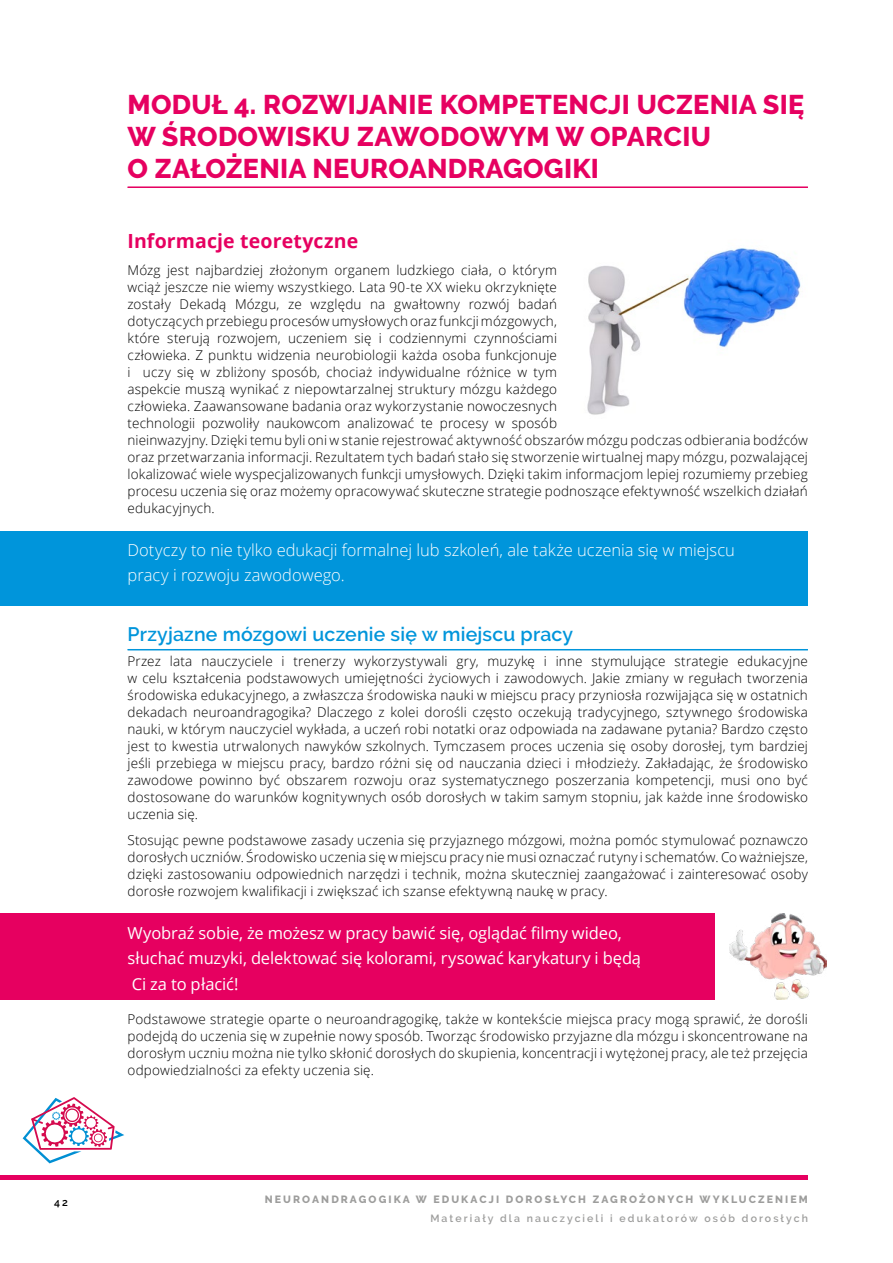
<style>
.page{position:relative;width:893px;height:1263px;background:#fff}
.page>*{position:absolute;margin:0;border:0;box-sizing:border-box;transform-origin:0 0}
.t1{font:800 27px/32.4px "Raleway";letter-spacing:.01em;color:#e60060}
.t2{font:600 19.5px "Raleway";letter-spacing:.01em;color:#0095db}
.t3{font:700 19.5px "Open Sans";letter-spacing:.005em;color:#e60060}
.t4{font:16.5px/25.5px "Open Sans";letter-spacing:-.01em;color:#fff}
.t5{font:300 16.5px/25.5px "Open Sans";color:#fff}
.t6{font:300 13.5px/17px "Open Sans";letter-spacing:.01em;color:#000;text-align:justify}
.t7{font:800 10.5px "Raleway";letter-spacing:.2em;color:#9d9d9c}
.t8{font:600 10.5px "Raleway";letter-spacing:.2em;color:#9d9d9c}
.t9{font:600 10.5px "Raleway";color:#000}
</style>
<div class="page">
<hr style="left:0;top:1176px;width:808px;height:4px;background:#e60060">
<svg style="left:23px;top:1097px;width:101px;height:66px"></svg>
<hr style="left:128px;top:187px;width:680px;height:1px;background:#e60060">
<hr style="left:128px;top:649px;width:680px;height:1px;background:#0095db">
<hr style="left:128px;top:650px;width:680px;height:1px;background:#0095db">
<div style="left:0;top:531px;width:808px;height:75px;background:#0095db"></div>
<img style="left:587px;top:248px;width:214px;height:167px">
<div style="left:0;top:914px;width:714px;height:86px;background:#e60060"></div>
<img style="left:729px;top:914px;width:97px;height:86px">
<p class="t9" style="left:54px;top:1196px;width:15px">42</p>
<h1 class="t1" style="left:128px;top:88px;width:678px">MODUŁ 4. ROZWIJANIE KOMPETENCJI UCZENIA SIĘ<br>W ŚRODOWISKU ZAWODOWYM W OPARCIU<br>O ZAŁOŻENIA NEUROANDRAGOGIKI</h1>
<h2 class="t3" style="left:128px;top:227px;width:232px">Informacje teoretyczne</h2>
<p class="t6" style="left:128px;top:261px;width:682px;text-align:left">Mózg jest najbardziej złożonym organem ludzkiego ciała, o którym<br>wciąż jeszcze nie wiemy wszystkiego. Lata 90-te XX wieku okrzyknięte<br>zostały Dekadą Mózgu, ze względu na gwałtowny rozwój badań<br>dotyczących przebiegu procesów umysłowych oraz funkcji mózgowych,<br>które sterują rozwojem, uczeniem się i codziennymi czynnościami<br>człowieka. Z punktu widzenia neurobiologii każda osoba funkcjonuje<br>i uczy się w zbliżony sposób, chociaż indywidualne różnice w tym<br>aspekcie muszą wynikać z niepowtarzalnej struktury mózgu każdego<br>człowieka. Zaawansowane badania oraz wykorzystanie nowoczesnych<br>technologii pozwoliły naukowcom analizować te procesy w sposób<br>nieinwazyjny. Dzięki temu byli oni w stanie rejestrować aktywność obszarów mózgu podczas odbierania bodźców oraz przetwarzania informacji. Rezultatem tych badań stało się stworzenie wirtualnej mapy mózgu, pozwalającej lokalizować wiele wyspecjalizowanych funkcji umysłowych. Dzięki takim informacjom lepiej rozumiemy przebieg procesu uczenia się oraz możemy opracowywać skuteczne strategie podnoszące efektywność wszelkich działań edukacyjnych.</p>
<p class="t5" style="left:128px;top:537px;width:609px">Dotyczy to nie tylko edukacji formalnej lub szkoleń, ale także uczenia się w miejscu pracy i rozwoju zawodowego.</p>
<h2 class="t2" style="left:128px;top:623px;width:447px">Przyjazne mózgowi uczenie się w miejscu pracy</h2>
<p class="t6" style="left:128px;top:653px;width:682px">Przez lata nauczyciele i trenerzy wykorzystywali gry, muzykę i inne stymulujące strategie edukacyjne w celu kształcenia podstawowych umiejętności życiowych i zawodowych. Jakie zmiany w regułach tworzenia środowiska edukacyjnego, a zwłaszcza środowiska nauki w miejscu pracy przyniosła rozwijająca się w ostatnich dekadach neuroandragogika? Dlaczego z kolei dorośli często oczekują tradycyjnego, sztywnego środowiska nauki, w którym nauczyciel wykłada, a uczeń robi notatki oraz odpowiada na zadawane pytania? Bardzo często jest to kwestia utrwalonych nawyków szkolnych. Tymczasem proces uczenia się osoby dorosłej, tym bardziej jeśli przebiega w miejscu pracy, bardzo różni się od nauczania dzieci i młodzieży. Zakładając, że środowisko zawodowe powinno być obszarem rozwoju oraz systematycznego poszerzania kompetencji, musi ono być dostosowane do warunków kognitywnych osób dorosłych w takim samym stopniu, jak każde inne środowisko uczenia się.</p>
<p class="t6" style="left:128px;top:831px;width:682px">Stosując pewne podstawowe zasady uczenia się przyjaznego mózgowi, można pomóc stymulować poznawczo dorosłych uczniów. Środowisko uczenia się w miejscu pracy nie musi oznaczać rutyny i schematów. Co ważniejsze, dzięki zastosowaniu odpowiednich narzędzi i technik, można skuteczniej zaangażować i zainteresować osoby dorosłe rozwojem kwalifikacji i zwiększać ich szanse efektywną naukę w pracy.</p>
<p class="t4" style="left:128px;top:919px;width:515px">Wyobraź sobie, że możesz w pracy bawić się, oglądać filmy wideo, słuchać muzyki, delektować się kolorami, rysować karykatury i będą<br>Ci za to płacić!</p>
<p class="t6" style="left:128px;top:1010px;width:682px">Podstawowe strategie oparte o neuroandragogikę, także w kontekście miejsca pracy mogą sprawić, że dorośli podejdą do uczenia się w zupełnie nowy sposób. Tworząc środowisko przyjazne dla mózgu i skoncentrowane na dorosłym uczniu można nie tylko skłonić dorosłych do skupienia, koncentracji i wytężonej pracy, ale też przejęcia odpowiedzialności za efekty uczenia się.</p>
<p class="t7" style="left:265px;top:1193px;width:545px">NEUROANDRAGOGIKA W EDUKACJI DOROSŁYCH ZAGROŻONYCH WYKLUCZENIEM</p>
<p class="t8" style="left:430px;top:1212px;width:379px">Materiały dla nauczycieli i edukatorów osób dorosłych</p>
</div>
